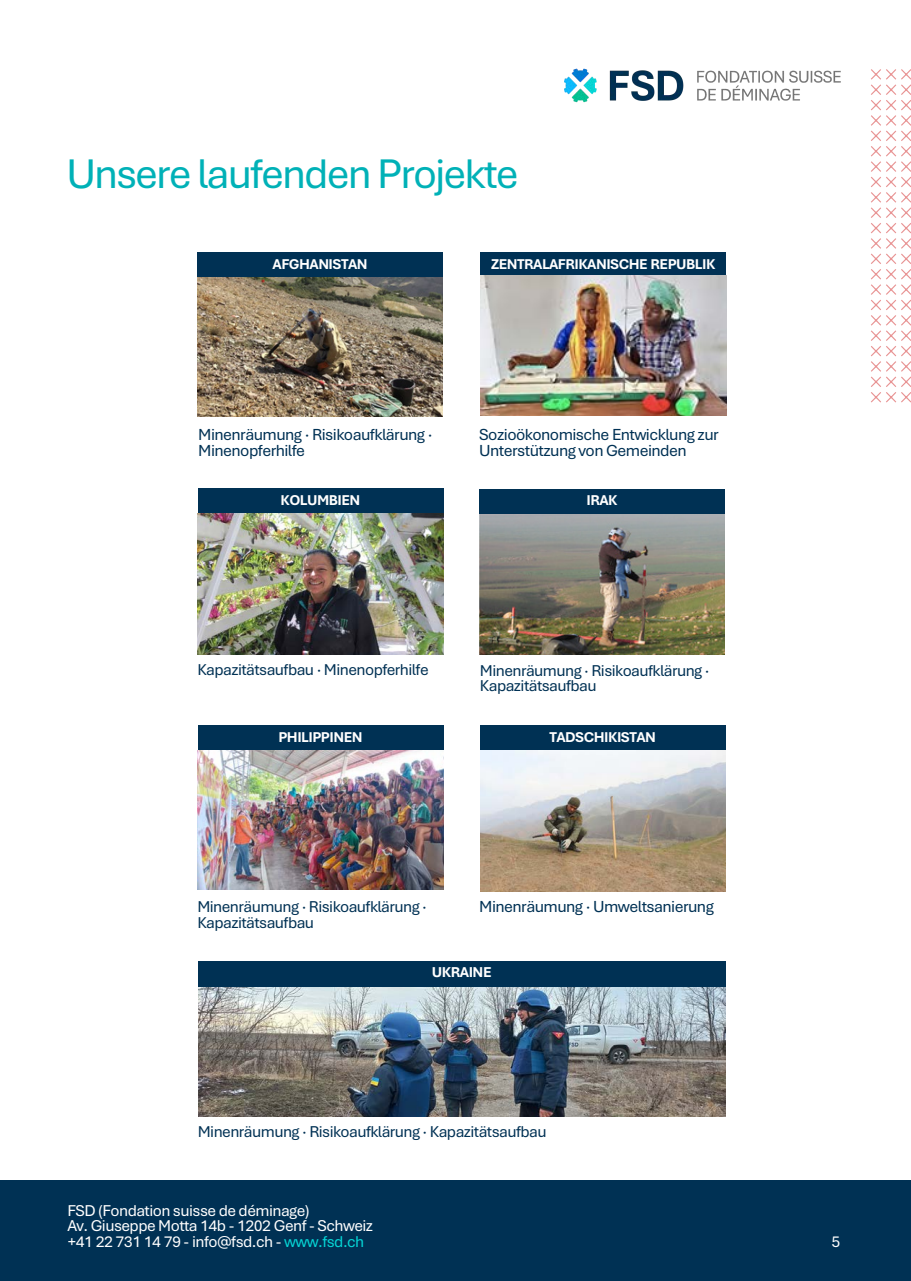
<style>
.page{position:relative;width:911px;height:1281px;background:#fff}
.page>*{position:absolute;margin:0;border:0;box-sizing:border-box;transform-origin:0 0}
.t1{font:43.5px "Bierstadt";letter-spacing:-.045em;color:#00b1b7}
.t2{font:16.8px/16px "Bierstadt";letter-spacing:-.035em;color:#003154}
.t3{font:16.5px/15.8px "Bierstadt";letter-spacing:-.035em;color:#003154}
.t4{font:16.5px/15.8px "Bierstadt";letter-spacing:-.035em;color:#fff}
.t5{font:700 16.5px "Bierstadt";color:#fff}
.t6{font:700 15px "Bierstadt";letter-spacing:-.035em;color:#fff}
.s1{color:#06d6d6}
</style>
<div class="page">
<div style="left:0;top:1179px;width:910px;height:101px;background:#003154"></div>
<svg style="left:871px;top:69px;width:39px;height:333px"></svg>
<img style="left:564px;top:68px;width:277px;height:35px">
<div style="left:197px;top:253px;width:246px;height:25px;background:#003154"></div>
<img style="left:197px;top:278px;width:246px;height:138px">
<div style="left:198px;top:961px;width:527px;height:25px;background:#003154"></div>
<img style="left:198px;top:987px;width:527px;height:129px">
<div style="left:198px;top:725px;width:245px;height:25px;background:#003154"></div>
<img style="left:198px;top:750px;width:245px;height:139px">
<div style="left:480px;top:253px;width:246px;height:25px;background:#003154"></div>
<img style="left:480px;top:275px;width:245px;height:140px">
<div style="left:479px;top:489px;width:245px;height:25px;background:#003154"></div>
<img style="left:479px;top:514px;width:245px;height:141px">
<div style="left:480px;top:725px;width:245px;height:25px;background:#003154"></div>
<img style="left:480px;top:750px;width:245px;height:141px">
<div style="left:198px;top:489px;width:245px;height:25px;background:#003154"></div>
<img style="left:198px;top:514px;width:245px;height:140px">
<h1 class="t1" style="left:66px;top:155px;width:453px">Unsere laufenden Projekte</h1>
<p class="t6" style="left:272px;top:258px;width:97px">AFGHANISTAN</p>
<p class="t6" style="left:491px;top:258px;width:226px">ZENTRALAFRIKANISCHE REPUBLIK</p>
<p class="t2" style="left:198px;top:427px;width:235px">Minenräumung · Risikoaufklärung ·<br>Minenopferhilfe</p>
<p class="t6" style="left:280px;top:494px;width:81px">KOLUMBIEN</p>
<p class="t2" style="left:479px;top:427px;width:241px">Sozioökonomische Entwicklung zur<br>Unterstützung von Gemeinden</p>
<p class="t6" style="left:586px;top:494px;width:33px">IRAK</p>
<p class="t5" style="left:584px;top:496px;width:37px">IRAQ</p>
<p class="t3" style="left:197px;top:663px;width:233px">Kapazitätsaufbau · Minenopferhilfe</p>
<p class="t6" style="left:278px;top:730px;width:86px">PHILIPPINEN</p>
<p class="t3" style="left:479px;top:663px;width:231px">Minenräumung · Risikoaufklärung ·<br>Kapazitätsaufbau</p>
<p class="t6" style="left:549px;top:730px;width:108px">TADSCHIKISTAN</p>
<p class="t3" style="left:197px;top:900px;width:231px">Minenräumung · Risikoaufklärung ·<br>Kapazitätsaufbau</p>
<p class="t2" style="left:479px;top:900px;width:236px">Minenräumung · Umweltsanierung</p>
<p class="t6" style="left:432px;top:966px;width:61px">UKRAINE</p>
<p class="t3" style="left:198px;top:1125px;width:350px">Minenräumung · Risikoaufklärung · Kapazitätsaufbau</p>
<p class="t4" style="left:67px;top:1203px;width:307px">FSD (Fondation suisse de déminage)<br>Av. Giuseppe Motta 14b - 1202 Genf - Schweiz +41 22 731 14 79 - info@fsd.ch - <span class="s1">www.fsd.ch</span></p>
<p class="t4" style="left:831px;top:1235px;width:10px">5</p>
</div>
